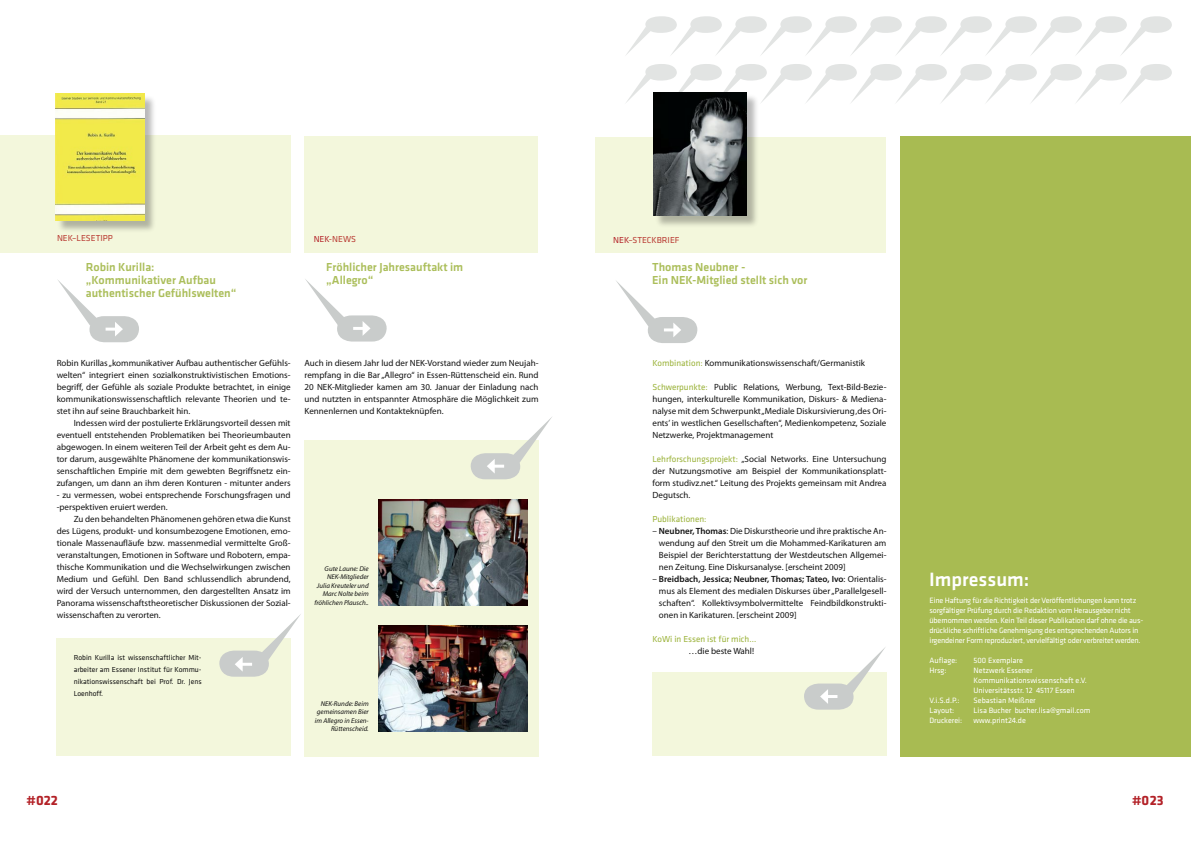
<style>
.page{position:relative;width:1191px;height:842px;background:#fff}
.page>*{position:absolute;margin:0;border:0;box-sizing:border-box;transform-origin:0 0}
.t1{font:500 20px "Klavika";color:#fff}
.t2{font:700 14px "Klavika";color:#b32127}
.t3{font:500 12px/13px "Klavika";color:#abbe5a}
.t4{font:9px/12px "Myriad Pro";color:#121212;text-align:justify}
.t5{font:9px "Klavika";color:#9ab238}
.t6{font:9px "Klavika";color:#b93a32}
.t7{font:8px/10px "Klavika";letter-spacing:-.02em;color:#fff}
.t8{font:8px/10px "Klavika";color:#fff}
.t9{font:7.5px/12px "Klavika";color:#121212;text-align:justify}
.t10{font:italic 7px/8.5px "Myriad Pro";color:#121212;text-align:right}
.s1{color:#b32127}
.s2{font-family:"Klavika";color:#9ab238}
.s3{font-weight:600}
</style>
<div class="page">
<div style="left:305px;top:440px;width:234px;height:316px;background:#f3f7dc"></div>
<svg style="left:626px;top:16px;width:545px;height:39px"></svg>
<svg style="left:626px;top:64px;width:545px;height:39px"></svg>
<div style="left:595px;top:137px;width:291px;height:116px;background:#f3f7dc"></div>
<div style="left:654px;top:93px;width:105px;height:136px;background:#121212;opacity:.3"></div>
<img style="left:653px;top:92px;width:93px;height:124px">
<svg style="left:616px;top:281px;width:81px;height:62px"></svg>
<div style="left:652px;top:672px;width:234px;height:84px;background:#f3f7dc"></div>
<svg style="left:804px;top:647px;width:81px;height:63px"></svg>
<div style="left:0;top:135px;width:291px;height:118px;background:#f3f7dc"></div>
<svg style="left:58px;top:280px;width:81px;height:62px"></svg>
<div style="left:56px;top:638px;width:234px;height:118px;background:#f3f7dc"></div>
<svg style="left:219px;top:614px;width:82px;height:63px"></svg>
<div style="left:56px;top:94px;width:101px;height:140px;background:#121212;opacity:.3"></div>
<img style="left:55px;top:93px;width:89px;height:128px">
<div style="left:900px;top:136px;width:291px;height:620px;background:#a8bb52"></div>
<div style="left:304px;top:137px;width:234px;height:116px;background:#f3f7dc"></div>
<svg style="left:471px;top:417px;width:81px;height:62px"></svg>
<img style="left:379px;top:499px;width:148px;height:106px">
<img style="left:379px;top:626px;width:149px;height:105px">
<svg style="left:305px;top:279px;width:81px;height:63px"></svg>
<p class="t6" style="left:57px;top:233px;width:57px">NEK–LESETIPP</p>
<h3 class="t3" style="left:86px;top:261px;width:152px">Robin Kurilla: „Kommunikativer Aufbau authentischer Gefühlswelten“</h3>
<p class="t6" style="left:314px;top:234px;width:44px"><span class="s1">NEK</span>-NEWS</p>
<h3 class="t3" style="left:326px;top:260px;width:138px">Fröhlicher Jahresauftakt im „Allegro“</h3>
<p class="t4" style="left:57px;top:357px;width:235px">Robin Kurillas „kommunikativer Aufbau authentischer Gefühls&shy;welten“ integriert einen sozialkonstruktivistischen Emotions&shy;begriff, der Gefühle als soziale Produkte betrachtet, in einige kommunikationswissenschaftlich relevante Theorien und te&shy;stet ihn auf seine Brauchbarkeit hin.</p>
<p class="t4" style="left:57px;top:417px;width:235px;text-indent:17px">Indessen wird der postulierte Erklärungsvorteil dessen mit eventuell entstehenden Problematiken bei Theorieumbauten abgewogen. In einem weiteren Teil der Arbeit geht es dem Au&shy;tor darum, ausgewählte Phänomene der kommunikationswis&shy;senschaftlichen Empirie mit dem gewebten Begriffsnetz ein&shy;zufangen, um dann an ihm deren Konturen - mitunter anders</p>
<p class="t4" style="left:57px;top:489px;width:235px">- zu vermessen, wobei entsprechende Forschungsfragen und -perspektiven eruiert werden.</p>
<p class="t4" style="left:57px;top:513px;width:235px;text-indent:17px">Zu den behandelten Phänomenen gehören etwa die Kunst des Lügens, produkt- und konsumbezogene Emotionen, emo&shy;tionale Massenaufläufe bzw. massenmedial vermittelte Groß&shy;veranstaltungen, Emotionen in Software und Robotern, empa&shy;thische Kommunikation und die Wechselwirkungen zwischen Medium und Gefühl. Den Band schlussendlich abrundend, wird der Versuch unternommen, den dargestellten Ansatz im Panorama wissenschaftstheoretischer Diskussionen der Sozial&shy;wissenschaften zu verorten.</p>
<p class="t4" style="left:304px;top:357px;width:235px">Auch in diesem Jahr lud der NEK-Vorstand wieder zum Neujah&shy;rempfang in die Bar „Allegro“ in Essen-Rüttenscheid ein. Rund 20 NEK-Mitglieder kamen am 30. Januar der Einladung nach und nutzten in entspannter Atmosphäre die Möglichkeit zum Kennenlernen und Kontakteknüpfen.</p>
<p class="t10" style="left:314px;top:564px;width:56px">Gute Laune: Die<br>NEK-Mitglieder<br>Julia Kreuteler und<br>Marc Nolte beim fröhlichen Plausch..</p>
<p class="t9" style="left:74px;top:652px;width:129px">Robin Kurilla ist wissenschaftlicher Mit&shy;arbeiter am Essener Institut für Kommu&shy;nikationswissenschaft bei Prof. Dr. Jens Loenhoff.</p>
<p class="t10" style="left:315px;top:699px;width:55px">NEK-Runde: Beim gemeinsamen Bier im Allegro in Essen-<br>Rüttenscheid.</p>
<p class="t6" style="left:613px;top:235px;width:68px"><span class="s1">NEK</span>–STECKBRIEF</p>
<h3 class="t3" style="left:652px;top:260px;width:157px">Thomas Neubner -<br>Ein NEK-Mitglied stellt sich vor</h3>
<p class="t4" style="left:652px;top:357px;width:214px"><span class="s2">Kombination:</span> Kommunikationswissenschaft/Germanistik</p>
<p class="t4" style="left:652px;top:381px;width:235px"><span class="s2">Schwerpunkte:</span> Public Relations, Werbung, Text-Bild-Bezie&shy;hungen, interkulturelle Kommunikation, Diskurs- &amp; Mediena&shy;nalyse mit dem Schwerpunkt „Mediale Diskursivierung ‚des Ori&shy;ents’ in westlichen Gesellschaften“, Medienkompetenz, Soziale Netzwerke, Projektmanagement</p>
<p class="t4" style="left:652px;top:453px;width:235px"><span class="s2">Lehrforschungsprojekt:</span> „Social Networks. Eine Untersuchung der Nutzungsmotive am Beispiel der Kommunikationsplatt&shy;form studivz.net.“ Leitung des Projekts gemeinsam mit Andrea Degutsch.</p>
<p class="t5" style="left:652px;top:514px;width:55px">Publikationen:</p>
<p class="t4" style="left:659px;top:525px;width:229px;text-indent:-6px">– <span class="s3">Neubner, Thomas</span>: Die Diskurstheorie und ihre praktische An&shy;wendung auf den Streit um die Mohammed-Karikaturen am Beispiel der Berichterstattung der Westdeutschen Allgemei&shy;nen Zeitung. Eine Diskursanalyse. [erscheint 2009]</p>
<p class="t4" style="left:659px;top:573px;width:229px;text-indent:-6px">– <span class="s3">Breidbach, Jessica; Neubner, Thomas; Tateo, Ivo</span>: Orientalis&shy;mus als Element des medialen Diskurses über „Parallelgesell&shy;schaften“. Kollektivsymbolvermittelte Feindbildkonstrukti&shy;onen in Karikaturen. [erscheint 2009]</p>
<p class="t5" style="left:652px;top:634px;width:105px">KoWi in Essen ist für mich…</p>
<p class="t4" style="left:688px;top:645px;width:67px">…die beste Wahl!</p>
<h1 class="t1" style="left:929px;top:568px;width:102px">Impressum:</h1>
<p class="t7" style="left:929px;top:595px;width:215px">Eine Haftung für die Richtigkeit der Veröffentlichungen kann trotz sorgfältiger Prüfung durch die Redaktion vom Herausgeber nicht übernommen werden. Kein Teil dieser Publikation darf ohne die aus&shy;drückliche schriftliche Genehmigung des entsprechenden Autors in irgendeiner Form reproduziert, vervielfältigt oder verbreitet werden.</p>
<p class="t7" style="left:929px;top:655px;width:29px">Auflage:</p>
<p class="t8" style="left:973px;top:655px;width:51px">500 Exemplare</p>
<p class="t7" style="left:929px;top:665px;width:19px">Hrsg:</p>
<p class="t8" style="left:973px;top:665px;width:115px">Netzwerk Essener<br>Kommunikationswissenschaft e.V.<br>Universitätsstr. 12 45117 Essen</p>
<p class="t7" style="left:929px;top:695px;width:32px">V.i.S.d.P.:</p>
<p class="t8" style="left:973px;top:695px;width:64px">Sebastian Meißner</p>
<p class="t7" style="left:929px;top:705px;width:26px">Layout:</p>
<p class="t8" style="left:973px;top:705px;width:118px">Lisa Bucher bucher.lisa@gmail.com</p>
<p class="t8" style="left:929px;top:715px;width:34px">Druckerei:</p>
<p class="t8" style="left:973px;top:715px;width:54px">www.print24.de</p>
<h2 class="t2" style="left:27px;top:793px;width:33px">#022</h2>
<h2 class="t2" style="left:1132px;top:793px;width:33px">#023</h2>
</div>
